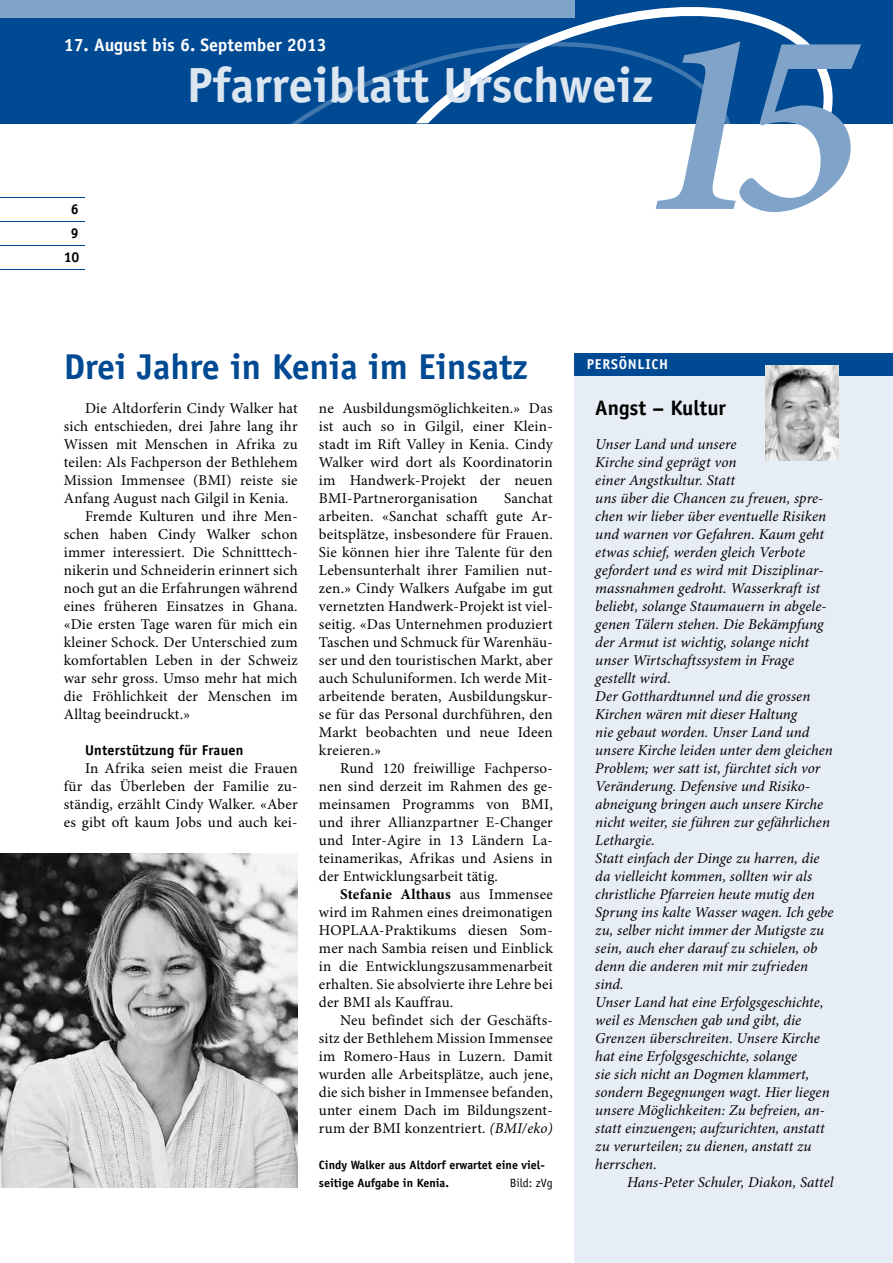
<style>
.page{position:relative;width:893px;height:1263px;background:#fff}
.page>*{position:absolute;margin:0;border:0;box-sizing:border-box;transform-origin:0 0}
.t1{font:italic 600 264px "Minion Pro";color:#80a4c9}
.t2{font:700 49.5px "Officina Sans Std";letter-spacing:-.005em;color:#dbe6f0}
.t3{font:700 36px "Officina Sans Std";color:#004993}
.t4{font:700 21px "Officina Sans Std";color:#000}
.t5{font:700 18px "Officina Sans Std";letter-spacing:-.005em;color:#fff}
.t6{font:15px/18px "Minion Pro";letter-spacing:.015em;color:#000;text-align:justify}
.t7{font:italic 15px/18px "Minion Pro";letter-spacing:.005em;color:#000}
.t8{font:700 14.25px/24px "Officina Sans Std";letter-spacing:.015em;color:#000;text-align:center}
.t9{font:700 14.25px "Officina Sans Std";letter-spacing:.05em;color:#fff}
.t10{font:700 12px/18px "Officina Sans Std";color:#000}
.t11{font:12px "Officina Sans Std";color:#000}
.s1{font-weight:700}
.s2{font-style:italic}
</style>
<div class="page">
<div style="left:574px;top:361px;width:319px;height:902px;background:#e6edf4"></div>
<div style="left:574px;top:353px;width:319px;height:22px;background:#004993"></div>
<div style="left:0;top:0;width:893px;height:123px;background:#004993"></div>
<div style="left:0;top:0;width:574px;height:17px;background:#80a4c9"></div>
<svg style="left:293px;top:84px;width:68px;height:39px"></svg>
<svg style="left:361px;top:0;width:472px;height:123px"></svg>
<hr style="left:0;top:197px;width:85px;height:1px;background:#004993">
<hr style="left:0;top:221px;width:85px;height:1px;background:#004993">
<hr style="left:0;top:245px;width:85px;height:1px;background:#004993">
<hr style="left:0;top:269px;width:85px;height:1px;background:#004993">
<img style="left:0;top:854px;width:298px;height:333px">
<img style="left:765px;top:366px;width:73px;height:95px">
<p class="t5" style="left:64px;top:34px;width:264px">17. August bis 6. September 2013</p>
<h1 class="t1" style="left:637px;top:-34px;width:227px">15</h1>
<h2 class="t2" style="left:187px;top:54px;width:467px">Pfarreiblatt Urschweiz</h2>
<p class="t8" style="left:64px;top:197px;width:17px">6<br>9<br>10</p>
<h3 class="t3" style="left:64px;top:344px;width:465px">Drei Jahre in Kenia im Einsatz</h3>
<p class="t9" style="left:587px;top:355px;width:83px">Persönlich</p>
<h3 class="t4" style="left:595px;top:395px;width:132px">Angst – Kultur</h3>
<p class="t7" style="left:595px;top:436px;width:240px">Unser Land und unsere<br>Kirche sind geprägt von<br>einer Angstkultur. Statt<br>uns über die Chancen zu freuen, spre&shy;chen wir lieber über eventuelle Risiken und warnen vor Gefahren. Kaum geht etwas schief, werden gleich Verbote gefordert und es wird mit Disziplinar&shy;massnahmen gedroht. Wasserkraft ist beliebt, solange Staumauern in abgele&shy;genen Tälern stehen. Die Bekämpfung der Armut ist wichtig, solange nicht unser Wirtschaftssystem in Frage gestellt wird.<br>Der Gotthardtunnel und die grossen Kirchen wären mit dieser Haltung<br>nie gebaut worden. Unser Land und unsere Kirche leiden unter dem gleichen Problem; wer satt ist, fürchtet sich vor Veränderung. Defensive und Risiko&shy;abneigung bringen auch unsere Kirche nicht weiter, sie führen zur gefährlichen Lethargie.<br>Statt einfach der Dinge zu harren, die da vielleicht kommen, sollten wir als christliche Pfarreien heute mutig den Sprung ins kalte Wasser wagen. Ich gebe zu, selber nicht immer der Mutigste zu sein, auch eher darauf zu schielen, ob denn die anderen mit mir zufrieden sind.<br>Unser Land hat eine Erfolgsgeschichte, weil es Menschen gab und gibt, die Grenzen überschreiten. Unsere Kirche hat eine Erfolgsgeschichte, solange<br>sie sich nicht an Dogmen klammert, sondern Begegnungen wagt. Hier liegen unsere Möglichkeiten: Zu befreien, an&shy;statt einzuengen; aufzurichten, anstatt zu verurteilen; zu dienen, anstatt zu herrschen.</p>
<p class="t7" style="left:627px;top:1174px;width:208px">Hans-Peter Schuler, Diakon, Sattel</p>
<p class="t6" style="left:85px;top:400px;width:214px">Die Altdorferin Cindy Walker hat</p>
<p class="t6" style="left:64px;top:418px;width:235px">sich entschieden, drei Jahre lang ihr</p>
<p class="t6" style="left:64px;top:436px;width:235px">Wissen mit Menschen in Afrika zu</p>
<p class="t6" style="left:64px;top:454px;width:235px">teilen: Als Fachperson der Bethlehem</p>
<p class="t6" style="left:64px;top:472px;width:235px">Mission Immensee (BMI) reiste sie</p>
<p class="t6" style="left:64px;top:490px;width:226px">Anfang August nach Gilgil in Kenia.</p>
<p class="t6" style="left:85px;top:508px;width:214px">Fremde Kulturen und ihre Men-</p>
<p class="t6" style="left:64px;top:526px;width:235px">schen haben Cindy Walker schon</p>
<p class="t6" style="left:64px;top:544px;width:235px">immer interessiert. Die Schnitttech-</p>
<p class="t6" style="left:64px;top:562px;width:235px">nikerin und Schneiderin erinnert sich</p>
<p class="t6" style="left:64px;top:580px;width:235px">noch gut an die Erfahrungen während</p>
<p class="t6" style="left:64px;top:598px;width:235px">eines früheren Einsatzes in Ghana.</p>
<p class="t6" style="left:64px;top:616px;width:235px">«Die ersten Tage waren für mich ein</p>
<p class="t6" style="left:64px;top:634px;width:235px">kleiner Schock. Der Unterschied zum</p>
<p class="t6" style="left:64px;top:652px;width:235px">komfortablen Leben in der Schweiz</p>
<p class="t6" style="left:64px;top:670px;width:235px">war sehr gross. Umso mehr hat mich</p>
<p class="t6" style="left:64px;top:688px;width:235px">die Fröhlichkeit der Menschen im</p>
<p class="t6" style="left:64px;top:706px;width:128px">Alltag beeindruckt.»</p>
<p class="t8" style="left:85px;top:738px;width:160px">Unterstützung für Frauen</p>
<p class="t6" style="left:64px;top:760px;width:235px;text-indent:21px">In Afrika seien meist die Frauen für das Überleben der Familie zu&shy;ständig, erzählt Cindy Walker. «Aber es gibt oft kaum Jobs und auch kei-</p>
<p class="t6" style="left:319px;top:400px;width:235px">ne Ausbildungsmöglichkeiten.» Das ist auch so in Gilgil, einer Klein&shy;stadt im Rift Valley in Kenia. Cindy Walker wird dort als Koordinatorin im Handwerk-Projekt der neuen BMI-Partnerorganisation</p>
<p class="t6" style="left:319px;top:490px;width:235px;text-indent:185px">Sanchat arbeiten. «Sanchat schafft gute Ar&shy;beitsplätze, insbesondere für Frauen.<br>Sie können hier ihre Talente für den Lebensunterhalt ihrer Familien nut&shy;zen.» Cindy Walkers Aufgabe im gut vernetzten Handwerk-Projekt ist viel&shy;seitig. «Das Unternehmen produziert Taschen und Schmuck für Warenhäu&shy;ser und den touristischen Markt, aber auch Schuluniformen. Ich werde Mit&shy;arbeitende beraten, Ausbildungskur&shy;se für das Personal durchführen, den Markt beobachten und neue Ideen kreieren.»</p>
<p class="t6" style="left:319px;top:760px;width:235px;text-indent:21px">Rund 120 freiwillige Fachperso&shy;nen sind derzeit im Rahmen des ge&shy;meinsamen Programms von BMI, und ihrer Allianzpartner E-Changer und Inter-Agire in 13 Ländern La&shy;teinamerikas, Afrikas und Asiens in der Entwicklungsarbeit tätig.</p>
<p class="t6" style="left:319px;top:886px;width:235px;text-indent:21px"><span class="s1">Stefanie Althaus</span> aus Immensee wird im Rahmen eines dreimonatigen HOPLAA-Praktikums diesen Som&shy;mer nach Sambia reisen und Einblick in die Entwicklungszusammenarbeit erhalten. Sie absolvierte ihre Lehre bei der BMI als Kauffrau.</p>
<p class="t6" style="left:319px;top:1012px;width:235px;text-indent:21px">Neu befindet sich der Geschäfts&shy;sitz der Bethlehem Mission Immensee im Romero-Haus in Luzern. Damit wurden alle Arbeitsplätze, auch jene, die sich bisher in Immensee befanden, unter einem Dach im Bildungszent&shy;rum der BMI konzentriert. <span class="s2">(BMI/eko)</span></p>
<p class="t10" style="left:319px;top:1156px;width:227px">Cindy Walker aus Altdorf erwartet eine viel&shy;seitige Aufgabe in Kenia.</p>
<p class="t11" style="left:510px;top:1176px;width:45px">Bild: zVg</p>
</div>
